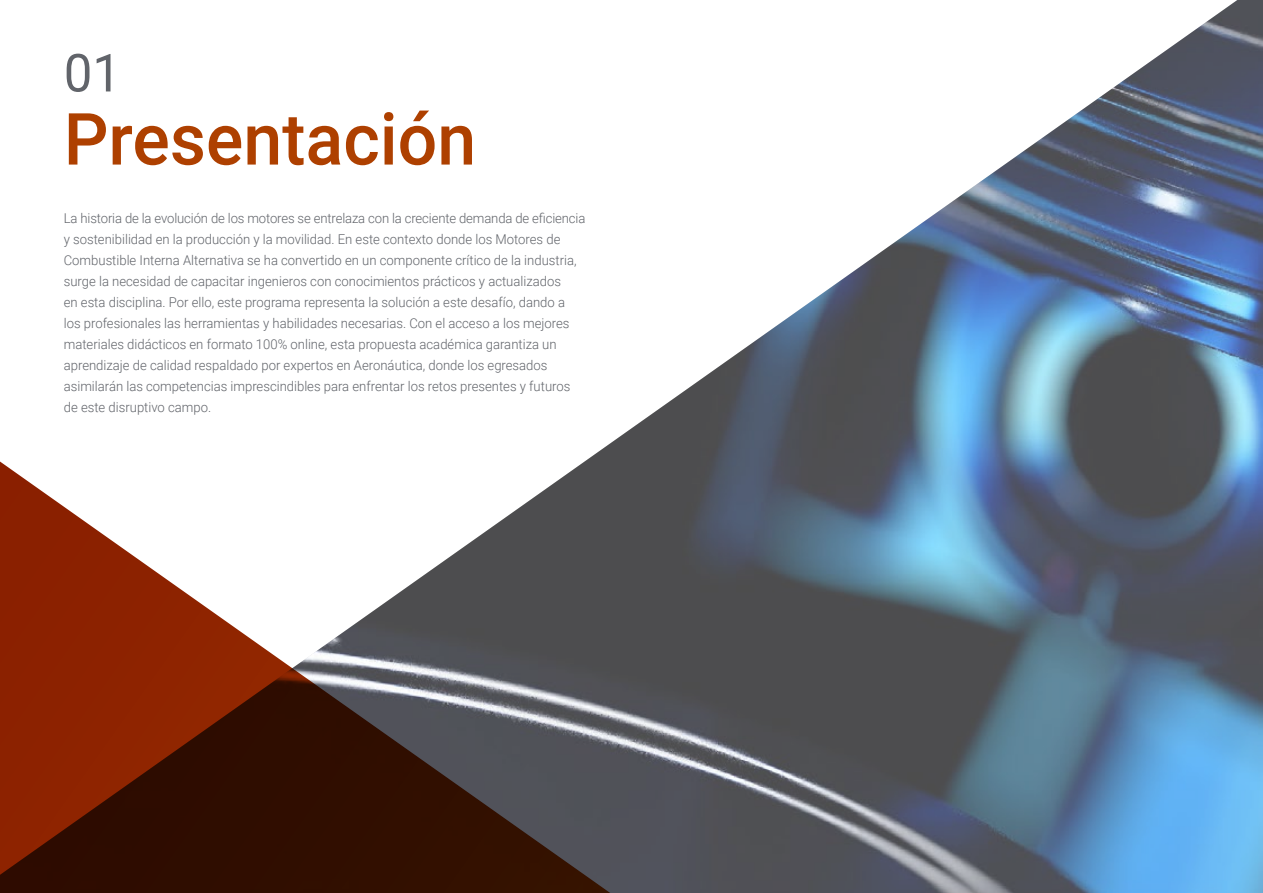
<style>
.page{position:relative;width:1263px;height:893px;background:#fff}
.page>*{position:absolute;margin:0;border:0;box-sizing:border-box;transform-origin:0 0}
.t1{font:500 72px "Roboto";color:#ae4000}
.t2{font:52.5px "Roboto";color:#61646a}
.t3{font:300 13.5px/21px "Roboto";color:#61646a}
</style>
<div class="page">
<img style="left:606px;top:0;width:657px;height:893px">
<svg style="left:0;top:446px;width:640px;height:447px"></svg>
<h2 class="t2" style="left:64px;top:36px;width:59px">01</h2>
<h1 class="t1" style="left:64px;top:89px;width:414px">Presentación</h1>
<p class="t3" style="left:64px;top:207px;width:523px">La historia de la evolución de los motores se entrelaza con la creciente demanda de eficiencia y sostenibilidad en la producción y la movilidad. En este contexto donde los Motores de Combustible Interna Alternativa se ha convertido en un componente crítico de la industria, surge la necesidad de capacitar ingenieros con conocimientos prácticos y actualizados<br>en esta disciplina. Por ello, este programa representa la solución a este desafío, dando a los profesionales las herramientas y habilidades necesarias. Con el acceso a los mejores materiales didácticos en formato 100% online, esta propuesta académica garantiza un aprendizaje de calidad respaldado por expertos en Aeronáutica, donde los egresados asimilarán las competencias imprescindibles para enfrentar los retos presentes y futuros de este disruptivo campo.</p>
</div>
